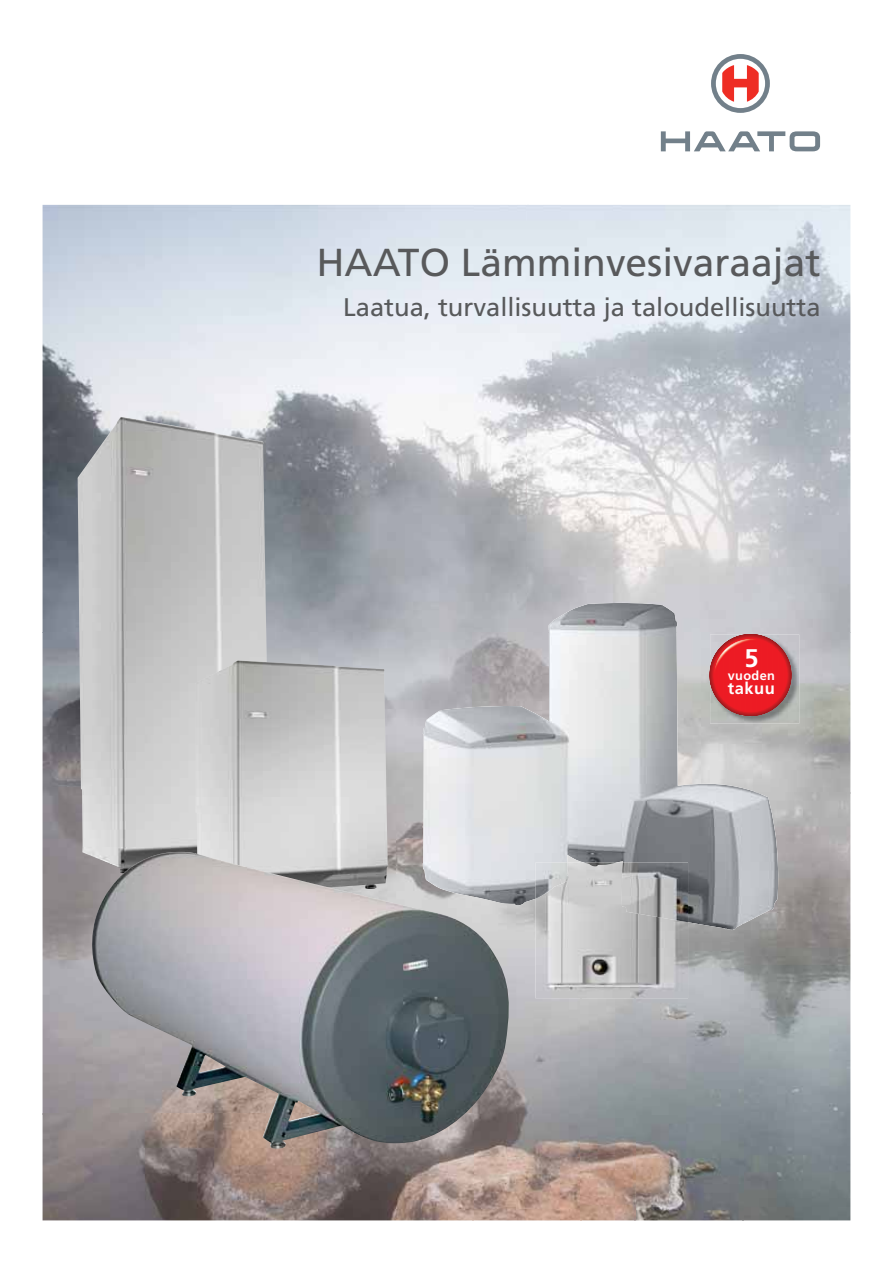
<style>
.page{position:relative;width:893px;height:1263px;background:#fff}
.page>*{position:absolute;margin:0;border:0;box-sizing:border-box;transform-origin:0 0}
.t1{font:39px "Frutiger";color:#58595b}
.t2{font:25.5px "Frutiger";color:#58595b}
.t3{font:700 25.5px "Frutiger";color:#fff}
.t4{font:700 16.5px "Frutiger";letter-spacing:.03em;color:#fff}
.t5{font:700 12.75px "Frutiger";letter-spacing:.03em;color:#fff}
</style>
<div class="page">
<img style="left:43px;top:205px;width:807px;height:427px">
<img style="left:43px;top:632px;width:430px;height:588px">
<img style="left:778px;top:632px;width:72px;height:160px">
<img style="left:743px;top:792px;width:107px;height:428px">
<img style="left:473px;top:930px;width:108px;height:290px">
<img style="left:636px;top:930px;width:107px;height:290px">
<img style="left:581px;top:998px;width:55px;height:222px">
<svg style="left:711px;top:54px;width:59px;height:59px"></svg>
<div style="left:716px;top:59px;width:49px;height:49px;background:#fff;border-radius:50%"></div>
<svg style="left:722px;top:65px;width:37px;height:37px"></svg>
<svg style="left:661px;top:131px;width:159px;height:20px"></svg>
<img style="left:78px;top:417px;width:192px;height:456px">
<img style="left:196px;top:661px;width:192px;height:191px">
<img style="left:423px;top:603px;width:355px;height:327px">
<img style="left:535px;top:922px;width:153px;height:76px">
<img style="left:535px;top:862px;width:153px;height:60px">
<img style="left:92px;top:852px;width:422px;height:297px">
<img style="left:710px;top:634px;width:89px;height:90px">
<svg style="left:707px;top:632px;width:87px;height:86px;background:#b59495"></svg>
<img style="left:714px;top:639px;width:74px;height:72px">
<h1 class="t1" style="left:316px;top:247px;width:506px">HAATO Lämminvesivaraajat</h1>
<p class="t2" style="left:343px;top:297px;width:479px">Laatua, turvallisuutta ja taloudellisuutta</p>
<p class="t3" style="left:744px;top:648px;width:16px">5</p>
<p class="t5" style="left:728px;top:670px;width:49px">vuoden</p>
<p class="t4" style="left:728px;top:681px;width:49px">takuu</p>
</div>
